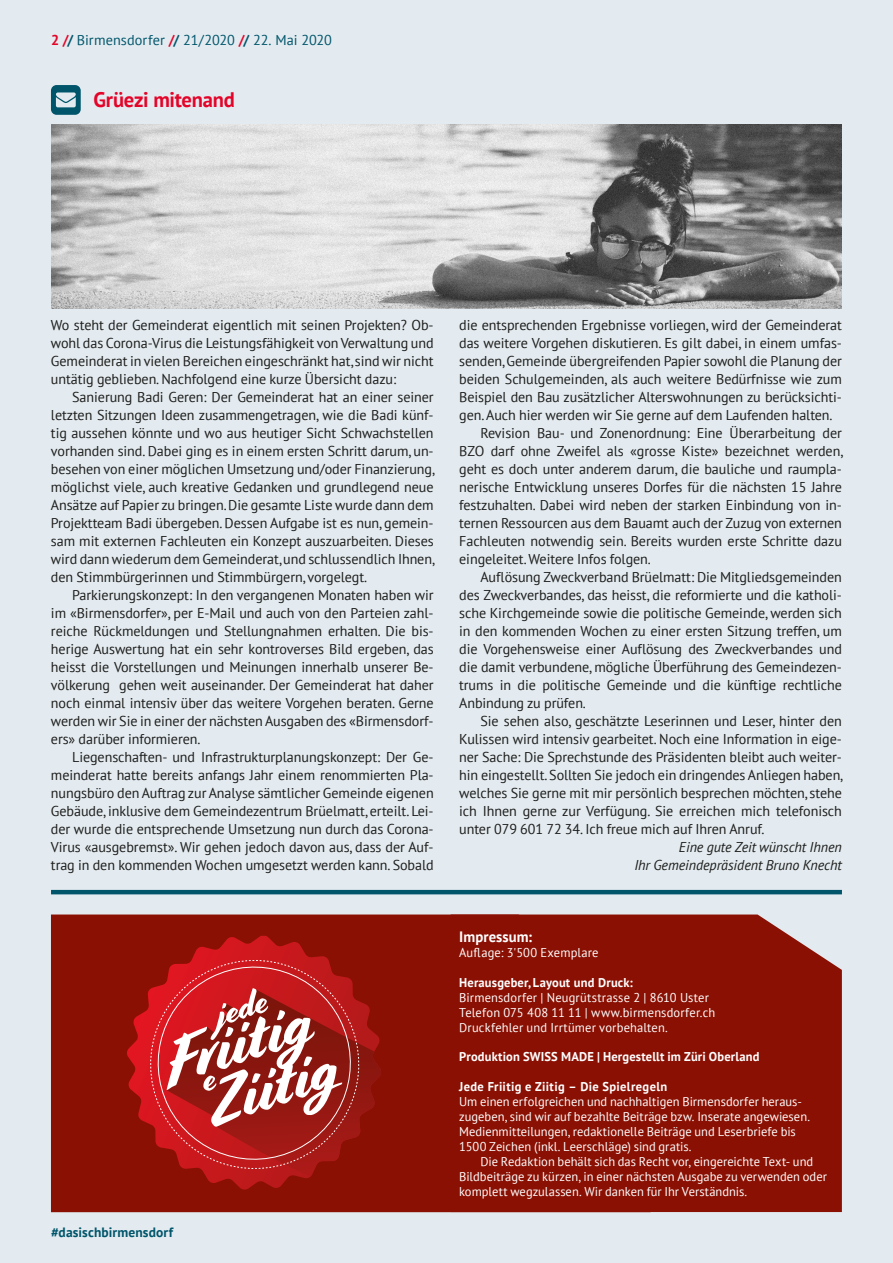
<style>
.page{position:relative;width:893px;height:1263px;background:#e3ebf0}
.page>*{position:absolute;margin:0;border:0;box-sizing:border-box;transform-origin:0 0}
.t1{font:700 21px "PT Sans";letter-spacing:-.015em;color:#e40429}
.t2{font:700 15px "PT Sans";letter-spacing:.005em;color:#fff}
.t3{font:14.25px/18px "PT Sans";letter-spacing:-.005em;color:#1d1d1b;text-align:justify}
.t4{font:italic 14.25px/18px "PT Sans";letter-spacing:-.005em;color:#1d1d1b;text-align:right}
.t5{font:14.25px "PT Sans";color:#00556b}
.t6{font:700 13.5px "PT Sans";letter-spacing:.01em;color:#00556b}
.t7{font:12.75px/15px "PT Sans";color:#fff}
.t8{font:700 12.75px "PT Sans";letter-spacing:.015em;color:#fff}
.s1{font-weight:700;color:#e40429}
.s2{font-weight:700}
</style>
<div class="page">
<svg style="left:51px;top:85px;width:30px;height:30px"></svg>
<hr style="left:51px;top:890px;width:791px;height:4px;background:#00556b">
<img style="left:51px;top:124px;width:791px;height:185px">
<div style="left:51px;top:914px;width:400px;height:298px;background:#8a1003"></div>
<div style="left:451px;top:914px;width:391px;height:298px;background:#8a1003"></div>
<svg style="left:126px;top:936px;width:256px;height:254px;background:#921006"></svg>
<svg style="left:371px;top:988px;width:11px;height:189px;background:#8c1105"></svg>
<svg style="left:137px;top:947px;width:234px;height:235px;background:#b73735"></svg>
<p class="t5" style="left:51px;top:31px;width:282px"><span class="s1">2 /</span><span class="s2">/</span> Birmensdorfer <span class="s1">/</span><span class="s2">/</span> 21/2020 <span class="s1">/</span><span class="s2">/</span> 22. Mai 2020</p>
<h1 class="t1" style="left:93px;top:85px;width:143px">Grüezi mitenand</h1>
<p class="t3" style="left:51px;top:315px;width:384px">Wo steht der Gemeinderat eigentlich mit seinen Projekten? Ob&shy;wohl das Corona-Virus die Leistungsfähigkeit von Verwaltung und Gemeinderat in vielen Bereichen eingeschränkt hat, sind wir nicht untätig geblieben. Nachfolgend eine kurze Übersicht dazu:</p>
<p class="t3" style="left:51px;top:387px;width:385px;text-indent:21px">Sanierung Badi Geren: Der Gemeinderat hat an einer seiner letzten Sitzungen Ideen zusammengetragen, wie die Badi künf&shy;tig aussehen könnte und wo aus heutiger Sicht Schwachstellen vorhanden sind. Dabei ging es in einem ersten Schritt darum, un&shy;besehen von einer möglichen Umsetzung und/oder Finanzierung, möglichst viele, auch kreative Gedanken und grundlegend neue Ansätze auf Papier zu bringen. Die gesamte Liste wurde dann dem Projektteam Badi übergeben. Dessen Aufgabe ist es nun, gemein&shy;sam mit externen Fachleuten ein Konzept auszuarbeiten. Dieses wird dann wiederum dem Gemeinderat, und schlussendlich Ihnen, den Stimmbürgerinnen und Stimmbürgern, vorgelegt.</p>
<p class="t3" style="left:51px;top:585px;width:384px;text-indent:21px">Parkierungskonzept: In den vergangenen Monaten haben wir im «Birmensdorfer», per E-Mail und auch von den Parteien zahl&shy;reiche Rückmeldungen und Stellungnahmen erhalten. Die bis&shy;herige Auswertung hat ein sehr kontroverses Bild ergeben, das heisst die Vorstellungen und Meinungen innerhalb unserer Be&shy;völkerung gehen weit auseinander. Der Gemeinderat hat daher noch einmal intensiv über das weitere Vorgehen beraten. Gerne werden wir Sie in einer der nächsten Ausgaben des «Birmensdorf&shy;ers» darüber informieren.</p>
<p class="t3" style="left:51px;top:747px;width:384px;text-indent:21px">Liegenschaften- und Infrastrukturplanungskonzept: Der Ge&shy;meinderat hatte bereits anfangs Jahr einem renommierten Pla&shy;nungsbüro den Auftrag zur Analyse sämtlicher Gemeinde eigenen Gebäude, inklusive dem Gemeindezentrum Brüelmatt, erteilt. Lei&shy;der wurde die entsprechende Umsetzung nun durch das Corona-Virus «ausgebremst». Wir gehen jedoch davon aus, dass der Auf&shy;trag in den kommenden Wochen umgesetzt werden kann. Sobald</p>
<p class="t6" style="left:51px;top:1224px;width:124px">#dasischbirmensdorf</p>
<p class="t3" style="left:459px;top:315px;width:384px">die entsprechenden Ergebnisse vorliegen, wird der Gemeinderat</p>
<p class="t3" style="left:459px;top:333px;width:384px">das weitere Vorgehen diskutieren. Es gilt dabei, in einem umfas-</p>
<p class="t3" style="left:459px;top:351px;width:384px">senden, Gemeinde übergreifenden Papier sowohl die Planung der</p>
<p class="t3" style="left:459px;top:369px;width:384px">beiden Schulgemeinden, als auch weitere Bedürfnisse wie zum</p>
<p class="t3" style="left:459px;top:387px;width:384px">Beispiel den Bau zusätzlicher Alterswohnungen zu berücksichti-</p>
<p class="t3" style="left:459px;top:405px;width:375px">gen. Auch hier werden wir Sie gerne auf dem Laufenden halten.</p>
<p class="t3" style="left:480px;top:423px;width:363px">Revision Bau- und Zonenordnung: Eine Überarbeitung der</p>
<p class="t3" style="left:459px;top:441px;width:385px">BZO darf ohne Zweifel als «grosse Kiste» bezeichnet werden,</p>
<p class="t3" style="left:459px;top:459px;width:384px">geht es doch unter anderem darum, die bauliche und raumpla-</p>
<p class="t3" style="left:459px;top:477px;width:384px">nerische Entwicklung unseres Dorfes für die nächsten 15 Jahre</p>
<p class="t3" style="left:459px;top:495px;width:384px">festzuhalten. Dabei wird neben der starken Einbindung von in-</p>
<p class="t3" style="left:459px;top:513px;width:384px">ternen Ressourcen aus dem Bauamt auch der Zuzug von externen</p>
<p class="t3" style="left:459px;top:531px;width:384px">Fachleuten notwendig sein. Bereits wurden erste Schritte dazu</p>
<p class="t3" style="left:459px;top:549px;width:193px">eingeleitet. Weitere Infos folgen.</p>
<p class="t3" style="left:480px;top:567px;width:363px">Auflösung Zweckverband Brüelmatt: Die Mitgliedsgemeinden</p>
<p class="t3" style="left:459px;top:585px;width:384px">des Zweckverbandes, das heisst, die reformierte und die katholi-</p>
<p class="t3" style="left:459px;top:603px;width:384px">sche Kirchgemeinde sowie die politische Gemeinde, werden sich</p>
<p class="t3" style="left:459px;top:621px;width:384px">in den kommenden Wochen zu einer ersten Sitzung treffen, um</p>
<p class="t3" style="left:459px;top:639px;width:384px">die Vorgehensweise einer Auflösung des Zweckverbandes und</p>
<p class="t3" style="left:459px;top:657px;width:384px">die damit verbundene, mögliche Überführung des Gemeindezen-</p>
<p class="t3" style="left:459px;top:675px;width:384px">trums in die politische Gemeinde und die künftige rechtliche</p>
<p class="t3" style="left:459px;top:693px;width:128px">Anbindung zu prüfen.</p>
<p class="t3" style="left:480px;top:711px;width:363px">Sie sehen also, geschätzte Leserinnen und Leser, hinter den</p>
<p class="t3" style="left:459px;top:729px;width:384px">Kulissen wird intensiv gearbeitet. Noch eine Information in eige-</p>
<p class="t3" style="left:459px;top:747px;width:384px">ner Sache: Die Sprechstunde des Präsidenten bleibt auch weiter-</p>
<p class="t3" style="left:459px;top:765px;width:385px">hin eingestellt. Sollten Sie jedoch ein dringendes Anliegen haben,</p>
<p class="t3" style="left:459px;top:783px;width:384px">welches Sie gerne mit mir persönlich besprechen möchten, stehe</p>
<p class="t3" style="left:459px;top:801px;width:384px">ich Ihnen gerne zur Verfügung. Sie erreichen mich telefonisch</p>
<p class="t3" style="left:459px;top:819px;width:307px">unter 079 601 72 34. Ich freue mich auf Ihren Anruf.</p>
<p class="t4" style="left:634px;top:837px;width:209px">Eine gute Zeit wünscht Ihnen<br>Ihr Gemeindepräsident Bruno Knecht</p>
<p class="t2" style="left:459px;top:927px;width:75px">Impressum:</p>
<p class="t7" style="left:459px;top:945px;width:141px">Auflage: 3'500 Exemplare</p>
<p class="t8" style="left:459px;top:974px;width:175px">Herausgeber, Layout und Druck:</p>
<p class="t7" style="left:459px;top:989px;width:258px">Birmensdorfer | Neugrütstrasse 2 | 8610 Uster<br>Telefon 075 408 11 11 | www.birmensdorfer.ch<br>Druckfehler und Irrtümer vorbehalten.</p>
<p class="t8" style="left:459px;top:1048px;width:302px">Produktion SWISS MADE | Hergestellt im Züri Oberland</p>
<p class="t8" style="left:459px;top:1078px;width:210px">Jede Friitig e Ziitig – Die Spielregeln</p>
<p class="t7" style="left:459px;top:1093px;width:352px">Um einen erfolgreichen und nachhaltigen Birmensdorfer heraus&shy;zugeben, sind wir auf bezahlte Beiträge bzw. Inserate angewiesen.<br>Medienmitteilungen, redaktionelle Beiträge und Leserbriefe bis 1500 Zeichen (inkl. Leerschläge) sind gratis.</p>
<p class="t7" style="left:459px;top:1153px;width:369px;text-indent:21px">Die Redaktion behält sich das Recht vor, eingereichte Text- und<br>Bildbeiträge zu kürzen, in einer nächsten Ausgabe zu verwenden oder komplett wegzulassen. Wir danken für Ihr Verständnis.</p>
</div>
